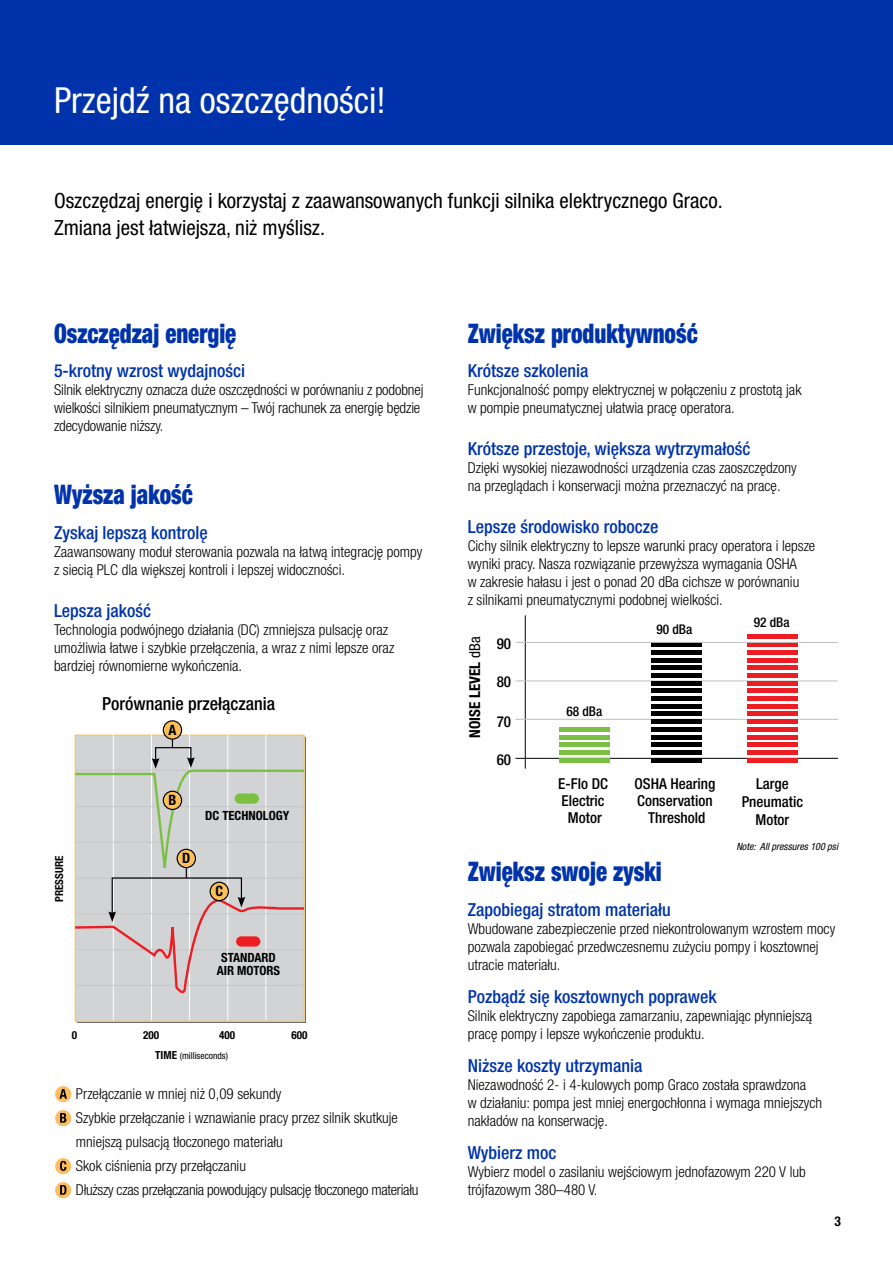
<style>
.page{position:relative;width:893px;height:1263px;background:#fff}
.page>*{position:absolute;margin:0;border:0;box-sizing:border-box;transform-origin:0 0}
.t1{font:condensed 36px "Helvetica Neue LTCE";color:#fff}
.t2{font:900 condensed 27px "Helvetica Neue LTCE";color:#0033ab;scale:.85 1}
.t3{font:condensed 21px/27px "Helvetica Neue LTCE";color:#000}
.t4{font:500 condensed 18px "Helvetica Neue LTCE";color:#0033ab}
.t5{font:500 condensed 18px "Helvetica Neue LTCE";color:#000}
.t6{font:300 condensed 15px/18px "Helvetica Neue LTCE";color:#000}
.t7{font:500 condensed 15px/16.8px "Helvetica Neue LT Std";color:#000;text-align:center}
.t8{font:700 condensed 15px "Helvetica Neue LT Std";color:#000}
.t9{font:700 condensed 14.25px "Helvetica Neue LT Std";color:#000}
.t10{font:700 condensed 13.5px "Helvetica Neue LT Std";color:#000}
.t11{font:500 condensed 13.35px "Helvetica Neue LT Std";color:#000}
.t12{font:700 condensed 12.75px/12.8px "Helvetica Neue LT Std";color:#000;text-align:center}
.t13{font:700 condensed 11.1px "Helvetica Neue LT Std";color:#000}
.t14{font:italic condensed 10.05px "Helvetica Neue LT Std";color:#000}
.t15{font:condensed 9.6px "Helvetica Neue LT Std";color:#000}
.s1{font-weight:700;font-size:11.1px}
.s2{font-weight:400}
</style>
<div class="page">
<div style="left:0;top:0;width:893px;height:145px;background:#0033ab"></div>
<svg style="left:74px;top:922px;width:232px;height:101px;background:#d1cccc"></svg>
<div style="left:236px;top:936px;width:24px;height:10px;background:#ed1d24;border-radius:5px"></div>
<svg style="left:163px;top:721px;width:19px;height:18px"></svg>
<div style="left:163px;top:720px;width:19px;height:20px;border:1px solid #000;border-radius:50%"></div>
<svg style="left:74px;top:724px;width:232px;height:198px;background:#d0d0cb"></svg>
<div style="left:177px;top:849px;width:18px;height:18px;background:#fdc057;border-radius:50%"></div>
<div style="left:177px;top:849px;width:19px;height:19px;border:1px solid #000;border-radius:50%"></div>
<hr style="left:515px;top:758px;width:323px;height:1px;background:#000">
<hr style="left:525px;top:615px;width:1px;height:154px;background:#000">
<hr style="left:515px;top:719px;width:323px;height:1px;background:#bcbec0">
<hr style="left:515px;top:680px;width:323px;height:1px;background:#bcbec0">
<hr style="left:651px;top:719px;width:51px;height:4px;background:#000">
<hr style="left:651px;top:712px;width:51px;height:4px;background:#000">
<hr style="left:651px;top:704px;width:51px;height:4px;background:#000">
<hr style="left:651px;top:696px;width:51px;height:4px;background:#000">
<hr style="left:651px;top:689px;width:51px;height:4px;background:#000">
<hr style="left:651px;top:681px;width:51px;height:4px;background:#000">
<hr style="left:651px;top:673px;width:51px;height:4px;background:#000">
<hr style="left:651px;top:666px;width:51px;height:4px;background:#000">
<hr style="left:651px;top:658px;width:51px;height:4px;background:#000">
<hr style="left:651px;top:650px;width:51px;height:4px;background:#000">
<hr style="left:651px;top:643px;width:51px;height:4px;background:#000">
<hr style="left:559px;top:727px;width:51px;height:4px;background:#7ac143">
<hr style="left:747px;top:719px;width:51px;height:4px;background:#ed1d24">
<hr style="left:651px;top:727px;width:51px;height:4px;background:#000">
<hr style="left:747px;top:727px;width:51px;height:4px;background:#ed1d24">
<hr style="left:559px;top:735px;width:51px;height:4px;background:#7ac143">
<hr style="left:651px;top:735px;width:51px;height:4px;background:#000">
<hr style="left:747px;top:735px;width:51px;height:4px;background:#ed1d24">
<hr style="left:559px;top:743px;width:51px;height:4px;background:#7ac143">
<hr style="left:651px;top:743px;width:51px;height:4px;background:#000">
<hr style="left:747px;top:743px;width:51px;height:4px;background:#ed1d24">
<hr style="left:559px;top:751px;width:51px;height:4px;background:#7ac143">
<hr style="left:651px;top:751px;width:51px;height:4px;background:#000">
<hr style="left:747px;top:751px;width:51px;height:4px;background:#ed1d24">
<hr style="left:559px;top:758px;width:51px;height:4px;background:#7ac143">
<hr style="left:651px;top:758px;width:51px;height:4px;background:#000">
<hr style="left:747px;top:758px;width:51px;height:4px;background:#ed1d24">
<hr style="left:747px;top:712px;width:51px;height:4px;background:#ed1d24">
<hr style="left:747px;top:704px;width:51px;height:4px;background:#ed1d24">
<hr style="left:747px;top:696px;width:51px;height:4px;background:#ed1d24">
<hr style="left:747px;top:689px;width:51px;height:4px;background:#ed1d24">
<hr style="left:747px;top:681px;width:51px;height:4px;background:#ed1d24">
<hr style="left:747px;top:673px;width:51px;height:4px;background:#ed1d24">
<hr style="left:747px;top:666px;width:51px;height:4px;background:#ed1d24">
<hr style="left:747px;top:658px;width:51px;height:4px;background:#ed1d24">
<hr style="left:747px;top:650px;width:51px;height:4px;background:#ed1d24">
<hr style="left:747px;top:643px;width:51px;height:4px;background:#ed1d24">
<hr style="left:747px;top:635px;width:51px;height:4px;background:#ed1d24">
<hr style="left:515px;top:642px;width:323px;height:1px;background:#bcbec0">
<div style="left:55px;top:1085px;width:17px;height:18px;background:#fdbc5e;border-radius:50%"></div>
<div style="left:54px;top:1085px;width:18px;height:18px;border:1px solid #fff;border-radius:50%"></div>
<svg style="left:59px;top:1089px;width:8px;height:10px"></svg>
<svg style="left:55px;top:1109px;width:17px;height:18px"></svg>
<div style="left:54px;top:1109px;width:18px;height:18px;border:1px solid #fff;border-radius:50%"></div>
<svg style="left:60px;top:1113px;width:6px;height:10px"></svg>
<svg style="left:55px;top:1157px;width:17px;height:18px"></svg>
<div style="left:54px;top:1157px;width:18px;height:18px;border:1px solid #fff;border-radius:50%"></div>
<svg style="left:60px;top:1161px;width:6px;height:10px"></svg>
<svg style="left:55px;top:1181px;width:17px;height:18px"></svg>
<div style="left:54px;top:1181px;width:18px;height:18px;border:1px solid #fff;border-radius:50%"></div>
<svg style="left:60px;top:1185px;width:6px;height:10px"></svg>
<h1 class="t1" style="left:54px;top:80px;width:333px">Przejdź na oszczędności!</h1>
<h3 class="t3" style="left:54px;top:187px;width:670px">Oszczędzaj energię i korzystaj z zaawansowanych funkcji silnika elektrycznego Graco.<br>Zmiana jest łatwiejsza, niż myślisz.</h3>
<h2 class="t2" style="left:54px;top:316px;width:216px">Oszczędzaj energię</h2>
<h2 class="t2" style="left:468px;top:316px;width:272px">Zwiększ produktywność</h2>
<p class="t4" style="left:54px;top:360px;width:193px">5-krotny wzrost wydajności</p>
<p class="t6" style="left:54px;top:381px;width:371px">Silnik elektryczny oznacza duże oszczędności w porównaniu z podobnej wielkości silnikiem pneumatycznym – Twój rachunek za energię będzie zdecydowanie niższy.</p>
<h2 class="t2" style="left:54px;top:478px;width:165px">Wyższa jakość</h2>
<p class="t4" style="left:54px;top:521px;width:155px">Zyskaj lepszą kontrolę</p>
<p class="t6" style="left:54px;top:542px;width:370px">Zaawansowany moduł sterowania pozwala na łatwą integrację pompy z siecią PLC dla większej kontroli i lepszej widoczności.</p>
<p class="t4" style="left:54px;top:599px;width:99px">Lepsza jakość</p>
<p class="t6" style="left:54px;top:620px;width:342px">Technologia podwójnego działania (DC) zmniejsza pulsację oraz umożliwia łatwe i szybkie przełączenia, a wraz z nimi lepsze oraz bardziej równomierne wykończenia.</p>
<p class="t5" style="left:102px;top:693px;width:174px">Porównanie przełączania</p>
<p class="t9" style="left:168px;top:721px;width:9px">A</p>
<p class="t13" style="left:53px;top:902px;width:48px;rotate:-90deg">PRESSURE</p>
<p class="t9" style="left:168px;top:791px;width:9px">B</p>
<p class="t9" style="left:182px;top:849px;width:10px">D</p>
<p class="t12" style="left:205px;top:809px;width:86px">DC TECHNOLOGY</p>
<p class="t9" style="left:215px;top:882px;width:9px">C</p>
<p class="t12" style="left:217px;top:951px;width:65px">STANDARD<br>AIR MOTORS</p>
<p class="t13" style="left:72px;top:1029px;width:7px">0</p>
<p class="t13" style="left:143px;top:1029px;width:18px">200</p>
<p class="t13" style="left:219px;top:1029px;width:18px">400</p>
<p class="t13" style="left:291px;top:1029px;width:18px">600</p>
<p class="t15" style="left:155px;top:1050px;width:74px"><span class="s1">TIME</span> (milliseconds)</p>
<p class="t6" style="left:76px;top:1081px;width:344px;line-height:24px">Przełączanie w mniej niż 0,09 sekundy<br>Szybkie przełączanie i wznawianie pracy przez silnik skutkuje mniejszą pulsacją tłoczonego materiału<br>Skok ciśnienia przy przełączaniu<br>Dłuższy czas przełączania powodujący pulsację tłoczonego materiału</p>
<p class="t4" style="left:468px;top:360px;width:122px">Krótsze szkolenia</p>
<p class="t6" style="left:468px;top:381px;width:335px">Funkcjonalność pompy elektrycznej w połączeniu z prostotą jak w pompie pneumatycznej ułatwia pracę operatora.</p>
<p class="t4" style="left:468px;top:438px;width:284px">Krótsze przestoje, większa wytrzymałość</p>
<p class="t6" style="left:468px;top:459px;width:331px">Dzięki wysokiej niezawodności urządzenia czas zaoszczędzony na przeglądach i konserwacji można przeznaczyć na pracę.</p>
<p class="t4" style="left:468px;top:516px;width:192px">Lepsze środowisko robocze</p>
<p class="t6" style="left:468px;top:537px;width:349px">Cichy silnik elektryczny to lepsze warunki pracy operatora i lepsze wyniki pracy. Nasza rozwiązanie przewyższa wymagania OSHA<br>w zakresie hałasu i jest o ponad 20 dBa cichsze w porównaniu<br>z silnikami pneumatycznymi podobnej wielkości.</p>
<p class="t8" style="left:466px;top:738px;width:102px;rotate:-90deg">NOISE LEVEL <span class="s2">dBa</span></p>
<p class="t7" style="left:497px;top:635px;width:16px">90</p>
<p class="t7" style="left:497px;top:673px;width:16px">80</p>
<p class="t7" style="left:497px;top:713px;width:16px">70</p>
<p class="t7" style="left:497px;top:751px;width:16px">60</p>
<p class="t11" style="left:566px;top:703px;width:37px">68 dBa</p>
<p class="t11" style="left:656px;top:621px;width:37px">90 dBa</p>
<p class="t11" style="left:754px;top:614px;width:37px">92 dBa</p>
<p class="t7" style="left:558px;top:775px;width:51px">E-Flo DC<br>Electric<br>Motor</p>
<p class="t7" style="left:742px;top:774px;width:63px;line-height:18.1px">Large<br>Pneumatic<br>Motor</p>
<p class="t7" style="left:634px;top:775px;width:82px">OSHA Hearing<br>Conservation<br>Threshold</p>
<p class="t14" style="left:736px;top:840px;width:103px">Note: All pressures 100 psi</p>
<h2 class="t2" style="left:468px;top:855px;width:230px">Zwiększ swoje zyski</h2>
<p class="t4" style="left:468px;top:899px;width:205px">Zapobiegaj stratom materiału</p>
<p class="t6" style="left:468px;top:919px;width:369px">Wbudowane zabezpieczenie przed niekontrolowanym wzrostem mocy pozwala zapobiegać przedwczesnemu zużyciu pompy i kosztownej utracie materiału.</p>
<p class="t4" style="left:468px;top:986px;width:251px">Pozbądź się kosztownych poprawek</p>
<p class="t6" style="left:468px;top:1006px;width:346px">Silnik elektryczny zapobiega zamarzaniu, zapewniając płynniejszą pracę pompy i lepsze wykończenie produktu.</p>
<p class="t4" style="left:468px;top:1055px;width:176px">Niższe koszty utrzymania</p>
<p class="t6" style="left:468px;top:1075px;width:356px">Niezawodność 2- i 4-kulowych pomp Graco została sprawdzona<br>w działaniu: pompa jest mniej energochłonna i wymaga mniejszych nakładów na konserwację.</p>
<p class="t4" style="left:468px;top:1142px;width:90px">Wybierz moc</p>
<p class="t6" style="left:468px;top:1162px;width:339px">Wybierz model o zasilaniu wejściowym jednofazowym 220 V lub trójfazowym 380–480 V.</p>
<p class="t10" style="left:834px;top:1213px;width:8px">3</p>
</div>
